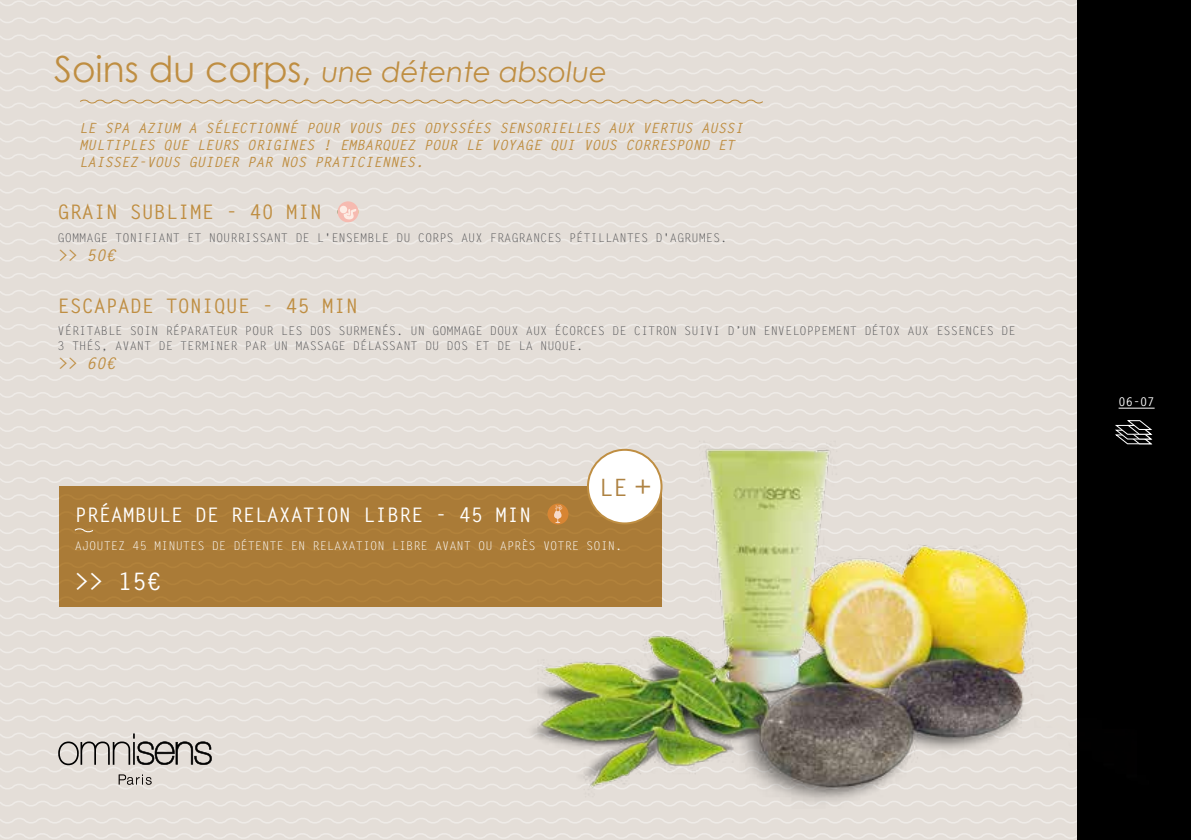
<style>
.page{position:relative;width:1191px;height:840px;background:#fff}
.page>*{position:absolute;margin:0;border:0;box-sizing:border-box;transform-origin:0 0}
.t1{font:italic 28px "Century Gothic";color:#bf8e42}
.t2{font:700 24px "Letter Gothic Std";color:#fff}
.t3{font:700 23.8px "Letter Gothic Std";color:#ae8242}
.t4{font:700 20px "Letter Gothic Std";color:#bf8e42}
.t5{font:700 20px "Letter Gothic Std";color:#fff}
.t6{font:italic 700 16px "Letter Gothic Std";color:#bf8e42}
.t7{font:italic 700 14px/16.8px "Letter Gothic Std";color:#bf8e42}
.t8{font:12px/14.4px "Letter Gothic Std";color:#575759}
.t9{font:12px "Letter Gothic Std";color:#fff}
.t10{font:700 12px "Letter Gothic Std";color:#fff}
.s1{font-style:normal;font-size:36px}
.s2{font-size:26px}
</style>
<div class="page">
<div style="left:0;top:0;width:1191px;height:839px;background:#e4ded8"></div>
<svg style="left:0;top:1px;width:1077px;height:5px"></svg>
<svg style="left:0;top:18px;width:1077px;height:5px"></svg>
<svg style="left:0;top:35px;width:1077px;height:5px"></svg>
<svg style="left:0;top:52px;width:1077px;height:5px"></svg>
<svg style="left:0;top:69px;width:1077px;height:5px"></svg>
<svg style="left:0;top:120px;width:1077px;height:5px"></svg>
<svg style="left:0;top:137px;width:1077px;height:5px"></svg>
<svg style="left:0;top:154px;width:1077px;height:5px"></svg>
<svg style="left:0;top:171px;width:1077px;height:5px"></svg>
<svg style="left:0;top:239px;width:1077px;height:5px"></svg>
<svg style="left:0;top:256px;width:1077px;height:5px"></svg>
<svg style="left:0;top:273px;width:1077px;height:5px"></svg>
<svg style="left:0;top:290px;width:1077px;height:5px"></svg>
<svg style="left:0;top:307px;width:1077px;height:6px"></svg>
<svg style="left:0;top:324px;width:1077px;height:6px"></svg>
<svg style="left:0;top:341px;width:1077px;height:6px"></svg>
<svg style="left:0;top:358px;width:1077px;height:6px"></svg>
<svg style="left:0;top:375px;width:1077px;height:6px"></svg>
<svg style="left:0;top:392px;width:446px;height:6px"></svg>
<svg style="left:0;top:460px;width:446px;height:6px"></svg>
<svg style="left:0;top:477px;width:446px;height:6px"></svg>
<svg style="left:1px;top:546px;width:58px;height:5px"></svg>
<svg style="left:1px;top:563px;width:58px;height:5px"></svg>
<svg style="left:1px;top:580px;width:58px;height:5px"></svg>
<svg style="left:1px;top:597px;width:58px;height:5px"></svg>
<svg style="left:1px;top:614px;width:445px;height:5px"></svg>
<svg style="left:1px;top:631px;width:445px;height:5px"></svg>
<svg style="left:1px;top:648px;width:445px;height:5px"></svg>
<svg style="left:1px;top:665px;width:445px;height:5px"></svg>
<svg style="left:1px;top:682px;width:445px;height:5px"></svg>
<svg style="left:1px;top:699px;width:445px;height:5px"></svg>
<svg style="left:1px;top:716px;width:445px;height:5px"></svg>
<svg style="left:1px;top:801px;width:445px;height:5px"></svg>
<svg style="left:1px;top:818px;width:445px;height:21px"></svg>
<div style="left:1077px;top:0;width:114px;height:839px;background:#000"></div>
<img style="left:0;top:500px;width:1px;height:339px">
<svg style="left:0;top:188px;width:1077px;height:39px"></svg>
<svg style="left:0;top:86px;width:1077px;height:22px"></svg>
<div style="left:59px;top:486px;width:602px;height:120px;background:#aa7b37"></div>
<svg style="left:0;top:494px;width:93px;height:42px"></svg>
<img style="left:446px;top:392px;width:631px;height:447px">
<svg style="left:0;top:729px;width:1077px;height:62px"></svg>
<svg style="left:0;top:406px;width:1155px;height:45px"></svg>
<h1 class="t1" style="left:54px;top:52px;width:555px"><span class="s1">Soins du corps,</span> une détente absolue</h1>
<p class="t7" style="left:79px;top:120px;width:665px">LE SPA AZIUM A SÉLECTIONNÉ POUR VOUS DES ODYSSÉES SENSORIELLES AUX VERTUS AUSSI<br>MULTIPLES QUE LEURS ORIGINES ! EMBARQUEZ POUR LE VOYAGE QUI VOUS CORRESPOND ET<br>LAISSEZ-VOUS GUIDER PAR NOS PRATICIENNES.</p>
<h3 class="t4" style="left:58px;top:200px;width:266px">GRAIN SUBLIME - 40 MIN</h3>
<p class="t8" style="left:58px;top:230px;width:671px">GOMMAGE TONIFIANT ET NOURRISSANT DE L'ENSEMBLE DU CORPS AUX FRAGRANCES PÉTILLANTES D'AGRUMES.</p>
<h3 class="t6" style="left:58px;top:245px;width:59px">&gt;&gt; 50€</h3>
<h3 class="t4" style="left:58px;top:293px;width:302px">ESCAPADE TONIQUE - 45 MIN</h3>
<p class="t8" style="left:58px;top:324px;width:959px">VÉRITABLE SOIN RÉPARATEUR POUR LES DOS SURMENÉS. UN GOMMAGE DOUX AUX ÉCORCES DE CITRON SUIVI D’UN ENVELOPPEMENT DÉTOX AUX ESSENCES DE<br>3 THÉS, AVANT DE TERMINER PAR UN MASSAGE DÉLASSANT DU DOS ET DE LA NUQUE.</p>
<h3 class="t6" style="left:58px;top:353px;width:59px">&gt;&gt; 60€</h3>
<h3 class="t3" style="left:599px;top:472px;width:53px">LE <span class="s2">+</span></h3>
<h3 class="t5" style="left:75px;top:502px;width:457px">PRÉAMBULE DE RELAXATION LIBRE - 45 MIN</h3>
<p class="t9" style="left:75px;top:538px;width:549px">AJOUTEZ 45 MINUTES DE DÉTENTE EN RELAXATION LIBRE AVANT OU APRÈS VOTRE SOIN.</p>
<h2 class="t2" style="left:75px;top:566px;width:88px">&gt;&gt; 15€</h2>
<p class="t10" style="left:1118px;top:394px;width:37px">06-07</p>
</div>
